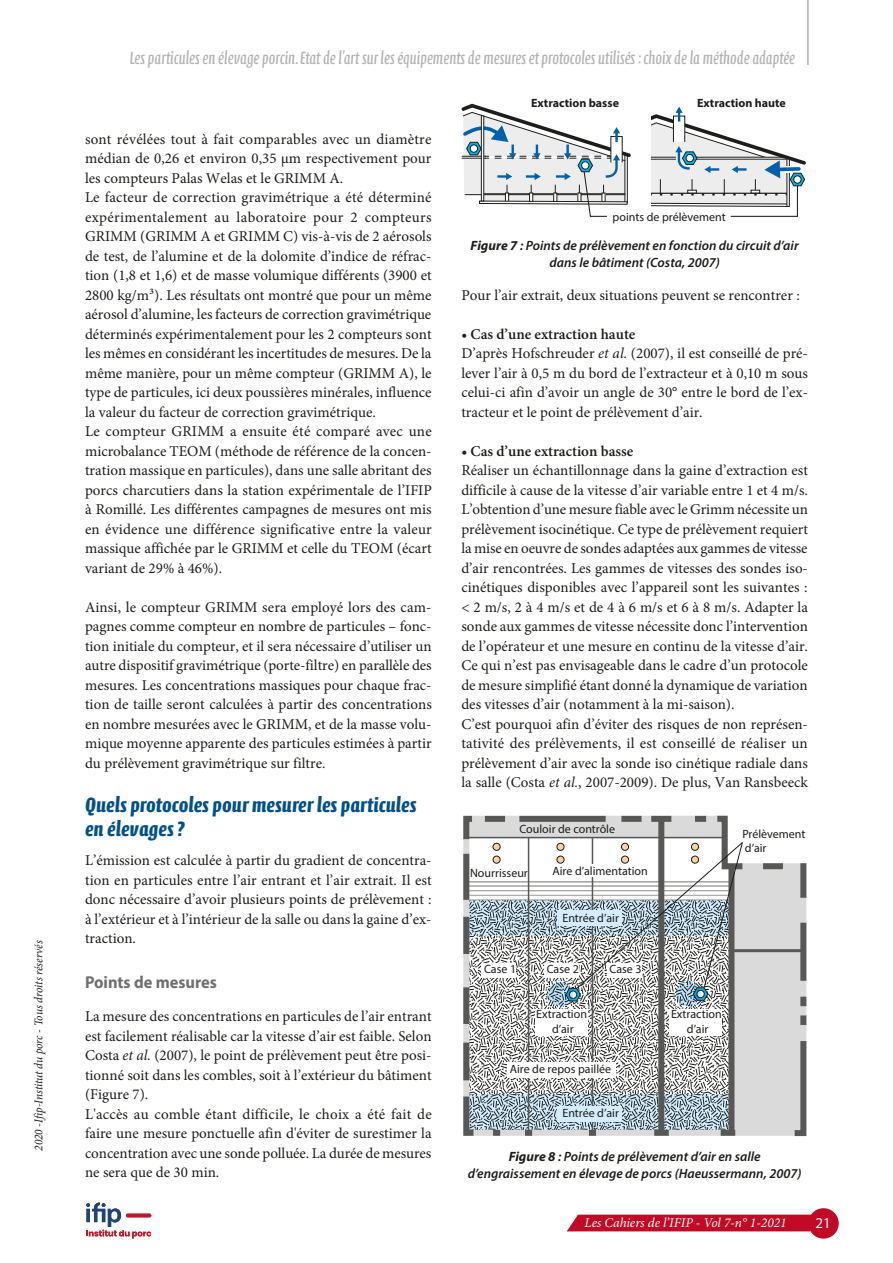
<style>
.page{position:relative;width:893px;height:1263px;background:#fff}
.page>*{position:absolute;margin:0;border:0;box-sizing:border-box;transform-origin:0 0}
.t1{font:700 21px/23.2px "Calcite Pro";color:#00508c;scale:1.05 1}
.t2{font:18px "Calcite Pro";color:#b2b2b2}
.t3{font:700 17.25px "Myriad Pro";color:#70706f;scale:.95 1}
.t4{font:15px/19.5px "Minion Pro";color:#1d1d1b}
.t5{font:600 15px "Minion Pro";color:#1d1d1b}
.t6{font:15px "Myriad Pro";color:#fff}
.t7{font:italic 600 13.5px/17.2px "Myriad Pro";color:#1d1d1b;text-align:center}
.t8{font:italic 13.5px "Minion Pro";color:#fff}
.t9{font:12px/14.4px "Myriad Pro";color:#1d1d1b;text-align:center}
.t10{font:italic 12px "Minion Pro";letter-spacing:-.01em;color:#1d1d1b;scale:.95 1}
.t11{font:700 12px "Myriad Pro";color:#1d1d1b}
.s1{font-style:italic}
.s2{font-weight:700}
.s3{font-weight:600}
</style>
<div class="page">
<svg style="left:567px;top:1214px;width:244px;height:17px;background:#c41932"></svg>
<div style="left:808px;top:1208px;width:31px;height:30px;background:#c10b26;border-radius:50%"></div>
<svg style="left:86px;top:1202px;width:65px;height:36px"></svg>
<hr style="left:126px;top:1214px;width:25px;height:3px;background:#c21728;border-radius:2px">
<hr style="left:807px;top:0;width:2px;height:65px;background:#b2b2b2">
<svg style="left:651px;top:107px;width:155px;height:110px"></svg>
<svg style="left:461px;top:103px;width:170px;height:114px"></svg>
<svg style="left:463px;top:863px;width:344px;height:273px"></svg>
<div style="left:463px;top:987px;width:6px;height:37px;background:#575756"></div>
<div style="left:463px;top:1042px;width:6px;height:38px;background:#575756"></div>
<svg style="left:463px;top:1090px;width:16px;height:46px"></svg>
<div style="left:493px;top:1130px;width:7px;height:6px;background:#575756"></div>
<div style="left:525px;top:1130px;width:7px;height:6px;background:#575756"></div>
<div style="left:589px;top:1130px;width:7px;height:6px;background:#575756"></div>
<div style="left:654px;top:1130px;width:15px;height:6px;background:#575756"></div>
<div style="left:721px;top:1130px;width:14px;height:6px;background:#575756"></div>
<div style="left:658px;top:819px;width:6px;height:314px;background:#575756"></div>
<div style="left:728px;top:866px;width:6px;height:267px;background:#575756"></div>
<svg style="left:789px;top:1035px;width:18px;height:102px;background:#afafaf"></svg>
<div style="left:800px;top:866px;width:6px;height:29px;background:#575756"></div>
<div style="left:800px;top:926px;width:6px;height:52px;background:#575756"></div>
<svg style="left:800px;top:1018px;width:6px;height:4px"></svg>
<svg style="left:800px;top:1000px;width:6px;height:3px"></svg>
<div style="left:763px;top:863px;width:20px;height:6px;background:#575756"></div>
<hr style="left:731px;top:949px;width:72px;height:3px;background:#575756">
<hr style="left:528px;top:837px;width:1px;height:296px;background:#575756">
<hr style="left:592px;top:837px;width:1px;height:296px;background:#575756">
<div style="left:557px;top:1106px;width:64px;height:15px;background:#d4edfc"></div>
<div style="left:670px;top:1009px;width:52px;height:26px;background:#fff"></div>
<div style="left:535px;top:1009px;width:52px;height:26px;background:#fff"></div>
<div style="left:508px;top:1063px;width:108px;height:15px;background:#fff"></div>
<svg style="left:463px;top:815px;width:285px;height:187px"></svg>
<svg style="left:548px;top:981px;width:25px;height:25px"></svg>
<svg style="left:676px;top:981px;width:25px;height:25px"></svg>
<p class="t10" style="left:31px;top:1151px;width:223px;rotate:-90deg">2020 -Ifip-Institut du porc - Tous droits réservés</p>
<p class="t2" style="left:130px;top:48px;width:667px">Les particules en élevage porcin. Etat de l’art sur les équipements de mesures et protocoles utilisés : choix de la méthode adaptée</p>
<p class="t4" style="left:85px;top:129px;width:348px">sont révélées tout à fait comparables avec un diamètre médian de 0,26 et environ 0,35 µm respectivement pour les compteurs Palas Welas et le GRIMM A.<br>Le facteur de correction gravimétrique a été déterminé expérimentalement au laboratoire pour 2 compteurs GRIMM (GRIMM A et GRIMM C) vis-à-vis de 2 aérosols de test, de l’alumine et de la dolomite d’indice de réfrac&shy;tion (1,8 et 1,6) et de masse volumique différents (3900 et 2800 kg/m³). Les résultats ont montré que pour un même aérosol d’alumine, les facteurs de correction gravimétrique déterminés expérimentalement pour les 2 compteurs sont les mêmes en considérant les incertitudes de mesures. De la même manière, pour un même compteur (GRIMM A), le type de particules, ici deux poussières minérales, influence la valeur du facteur de correction gravimétrique.<br>Le compteur GRIMM a ensuite été comparé avec une microbalance TEOM (méthode de référence de la concen&shy;tration massique en particules), dans une salle abritant des porcs charcutiers dans la station expérimentale de l’IFIP à Romillé. Les différentes campagnes de mesures ont mis en évidence une différence significative entre la valeur massique affichée par le GRIMM et celle du TEOM (écart variant de 29% à 46%).</p>
<p class="t4" style="left:85px;top:597px;width:348px;text-align:justify">Ainsi, le compteur GRIMM sera employé lors des cam&shy;pagnes comme compteur en nombre de particules – fonc&shy;tion initiale du compteur, et il sera nécessaire d’utiliser un autre dispositif gravimétrique (porte-filtre) en parallèle des mesures. Les concentrations massiques pour chaque frac&shy;tion de taille seront calculées à partir des concentrations en nombre mesurées avec le GRIMM, et de la masse volu&shy;mique moyenne apparente des particules estimées à partir du prélèvement gravimétrique sur filtre.</p>
<h1 class="t1" style="left:85px;top:794px;width:317px">Quels protocoles pour mesurer les particules en élevages ?</h1>
<p class="t4" style="left:85px;top:851px;width:348px;text-align:justify">L’émission est calculée à partir du gradient de concentra&shy;tion en particules entre l’air entrant et l’air extrait. Il est donc nécessaire d’avoir plusieurs points de prélèvement : à l’extérieur et à l’intérieur de la salle ou dans la gaine d’ex&shy;traction.</p>
<p class="t3" style="left:85px;top:971px;width:140px">Points de mesures</p>
<p class="t4" style="left:85px;top:1007px;width:348px">La mesure des concentrations en particules de l’air entrant est facilement réalisable car la vitesse d’air est faible. Selon Costa <span class="s1">et al.</span> (2007), le point de prélèvement peut être posi&shy;tionné soit dans les combles, soit à l’extérieur du bâtiment (Figure 7).<br>L'accès au comble étant difficile, le choix a été fait de faire une mesure ponctuelle afin d'éviter de surestimer la concentration avec une sonde polluée. La durée de mesures ne sera que de 30 min.</p>
<p class="t11" style="left:531px;top:95px;width:89px">Extraction basse</p>
<p class="t11" style="left:697px;top:95px;width:90px">Extraction haute</p>
<p class="t9" style="left:613px;top:209px;width:115px">points de prélèvement</p>
<p class="t7" style="left:471px;top:236px;width:330px"><span class="s2">Figure 7</span> : Points de prélèvement en fonction du circuit d’air dans le bâtiment (Costa, 2007)</p>
<p class="t4" style="left:461px;top:285px;width:340px">Pour l’air extrait, deux situations peuvent se rencontrer :</p>
<p class="t4" style="left:461px;top:324px;width:348px">• <span class="s3">Cas d’une extraction haute<br></span>D’après Hofschreuder <span class="s1">et al.</span> (2007), il est conseillé de pré&shy;lever l’air à 0,5 m du bord de l’extracteur et à 0,10 m sous celui-ci afin d’avoir un angle de 30° entre le bord de l’ex&shy;tracteur et le point de prélèvement d’air.</p>
<p class="t5" style="left:461px;top:440px;width:173px">• Cas d’une extraction basse</p>
<p class="t4" style="left:461px;top:461px;width:348px">Réaliser un échantillonnage dans la gaine d’extraction est difficile à cause de la vitesse d’air variable entre 1 et 4 m/s.<br>L’obtention d’une mesure fiable avec le Grimm nécessite un prélèvement isocinétique. Ce type de prélèvement requiert la mise en oeuvre de sondes adaptées aux gammes de vitesse d’air rencontrées. Les gammes de vitesses des sondes iso&shy;cinétiques disponibles avec l’appareil sont les suivantes : &lt; 2 m/s, 2 à 4 m/s et de 4 à 6 m/s et 6 à 8 m/s. Adapter la sonde aux gammes de vitesse nécessite donc l’intervention de l’opérateur et une mesure en continu de la vitesse d’air.<br>Ce qui n’est pas envisageable dans le cadre d’un protocole de mesure simplifié étant donné la dynamique de variation des vitesses d’air (notamment à la mi-saison).<br>C’est pourquoi afin d’éviter des risques de non représen&shy;tativité des prélèvements, il est conseillé de réaliser un prélèvement d’air avec la sonde iso cinétique radiale dans la salle (Costa <span class="s1">et al.</span>, 2007-2009). De plus, Van Ransbeeck</p>
<p class="t9" style="left:519px;top:822px;width:97px">Couloir de contrôle</p>
<p class="t9" style="left:470px;top:866px;width:59px">Nourrisseur</p>
<p class="t9" style="left:552px;top:863px;width:97px">Aire d’alimentation</p>
<p class="t9" style="left:562px;top:910px;width:58px">Entrée d’air</p>
<p class="t9" style="left:484px;top:962px;width:34px">Case 1</p>
<p class="t9" style="left:547px;top:962px;width:34px">Case 2</p>
<p class="t9" style="left:609px;top:962px;width:34px">Case 3</p>
<p class="t9" style="left:536px;top:1007px;width:52px">Extraction d’air</p>
<p class="t9" style="left:510px;top:1062px;width:103px">Aire de repos paillée</p>
<p class="t9" style="left:562px;top:1106px;width:58px">Entrée d’air</p>
<p class="t9" style="left:742px;top:826px;width:65px;text-align:left">Prélèvement d’air</p>
<p class="t9" style="left:671px;top:1007px;width:52px">Extraction d’air</p>
<p class="t7" style="left:468px;top:1147px;width:335px"><span class="s2">Figure 8</span> : Points de prélèvement d’air en salle d’engraissement en élevage de porcs (Haeussermann, 2007)</p>
<p class="t8" style="left:584px;top:1213px;width:204px">Les Cahiers de l’IFIP - Vol 7-n° 1-2021</p>
<p class="t6" style="left:815px;top:1214px;width:17px">21</p>
</div>
